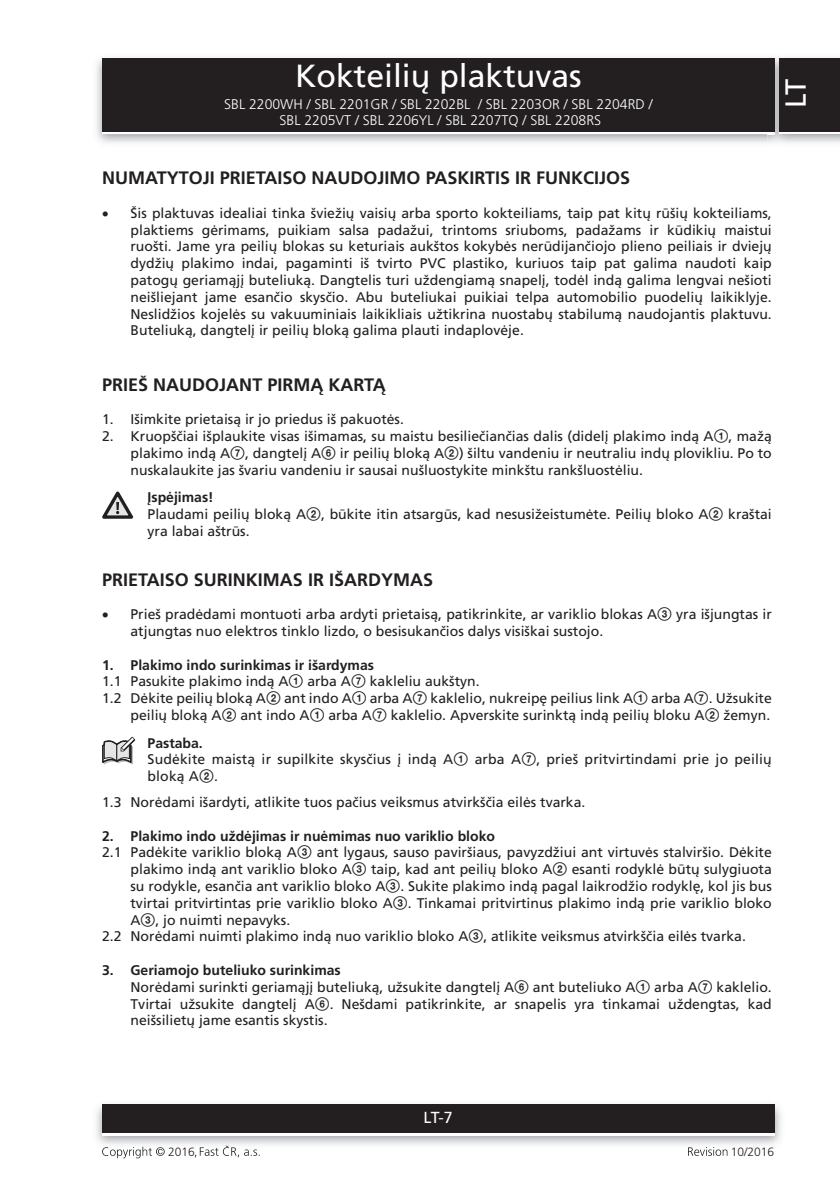
<style>
.page{position:relative;width:840px;height:1191px;background:#fff}
.page>*{position:absolute;margin:0;border:0;box-sizing:border-box;transform-origin:0 0}
.t1{font:32px "Frutiger CE";color:#fff}
.t2{font:29px "Frutiger CE";color:#fff}
.Frutiger_Bold_9{font:700 18px "Frutiger CE";color:#231f20}
.t3{font:16px "Frutiger CE";color:#fff}
.odrazka_5mm{font:14px/16.8px "Frutiger CE";color:#231f20;text-align:justify}
.text_7{font:14px/16.8px "Frutiger CE";color:#231f20}
.odrazka_5mm-2{font:700 14px "Frutiger CE";color:#231f20}
.t4{font:300 14px/16px "Frutiger CE";color:#fff;text-align:center}
.Normální{font:700 14px "Frutiger CE";color:#231f20}
.Frutiger_Roman_7{font:700 14px "Frutiger CE";color:#231f20}
.t5{font:300 12px "Frutiger CE";color:#231f20}
.s1{font-family:"Zz 3"}
</style>
<div class="page">
<div style="left:102px;top:61px;width:672px;height:73px;background:linear-gradient(to right,#231f20,#231f20)"></div>
<div style="left:102px;top:58px;width:672px;height:73px;background:#231f20"></div>
<img style="left:96px;top:1104px;width:685px;height:41px">
<div style="left:102px;top:1107px;width:672px;height:28px;background:linear-gradient(to right,#fff,#fff)"></div>
<div style="left:102px;top:1104px;width:672px;height:28px;background:#231f20"></div>
<img style="left:767px;top:55px;width:18px;height:90px">
<svg style="left:767px;top:131px;width:7px;height:3px"></svg>
<img style="left:767px;top:58px;width:7px;height:3px">
<img style="left:767px;top:61px;width:7px;height:70px">
<div style="left:778px;top:61px;width:61px;height:73px;background:linear-gradient(to right,#231f20,#231f20)"></div>
<div style="left:778px;top:58px;width:61px;height:73px;background:#231f20"></div>
<svg style="left:102px;top:1146px;width:63px;height:12px"></svg>
<svg style="left:195px;top:1145px;width:64px;height:12px"></svg>
<svg style="left:688px;top:1147px;width:39px;height:8px"></svg>
<svg style="left:102px;top:491px;width:31px;height:28px"></svg>
<svg style="left:102px;top:737px;width:33px;height:27px"></svg>
<h1 class="t1" style="left:295px;top:58px;width:288px">Kokteilių plaktuvas</h1>
<p class="t4" style="left:224px;top:96px;width:429px">SBL 2200WH / SBL 2201GR / SBL 2202BL / SBL 2203OR / SBL 2204RD /<br>SBL 2205VT / SBL 2206YL / SBL 2207TQ / SBL 2208RS</p>
<h2 class="t2" style="left:778px;top:108px;width:31px;rotate:-90deg">LT</h2>
<p class="Frutiger_Bold_9" style="left:102px;top:168px;width:529px">NUMATYTOJI PRIETAISO NAUDOJIMO PASKIRTIS IR FUNKCIJOS</p>
<p class="odrazka_5mm" style="left:130px;top:204px;width:642px;text-indent:-28px">• Šis plaktuvas idealiai tinka šviežių vaisių arba sporto kokteiliams, taip pat kitų rūšių kokteiliams, plaktiems gėrimams, puikiam salsa padažui, trintoms sriuboms, padažams ir kūdikių maistui ruošti. Jame yra peilių blokas su keturiais aukštos kokybės nerūdijančiojo plieno peiliais ir dviejų dydžių plakimo indai, pagaminti iš tvirto PVC plastiko, kuriuos taip pat galima naudoti kaip patogų geriamąjį buteliuką. Dangtelis turi uždengiamą snapelį, todėl indą galima lengvai nešioti neišliejant jame esančio skysčio. Abu buteliukai puikiai telpa automobilio puodelių laikiklyje.<br>Neslidžios kojelės su vakuuminiais laikikliais užtikrina nuostabų stabilumą naudojantis plaktuvu.<br>Buteliuką, dangtelį ir peilių bloką galima plauti indaplovėje.</p>
<p class="Frutiger_Bold_9" style="left:102px;top:374px;width:285px">PRIEŠ NAUDOJANT PIRMĄ KARTĄ</p>
<p class="odrazka_5mm" style="left:102px;top:411px;width:303px">1. Išimkite prietaisą ir jo priedus iš pakuotės.</p>
<p class="odrazka_5mm" style="left:130px;top:428px;width:642px;text-indent:-28px">2. Kruopščiai išplaukite visas išimamas, su maistu besiliečiančias dalis (didelį plakimo indą A<span class="s1">1</span>, mažą plakimo indą A<span class="s1">7</span>, dangtelį A<span class="s1">6</span> ir peilių bloką A<span class="s1">2</span>) šiltu vandeniu ir neutraliu indų plovikliu. Po to nuskalaukite jas švariu vandeniu ir sausai nušluostykite minkštu rankšluostėliu.</p>
<p class="Normální" style="left:147px;top:489px;width:68px">Įspėjimas!</p>
<p class="text_7" style="left:147px;top:506px;width:625px">Plaudami peilių bloką A<span class="s1">2</span>, būkite itin atsargūs, kad nesusižeistumėte. Peilių bloko A<span class="s1">2</span> kraštai yra labai aštrūs.</p>
<p class="Frutiger_Bold_9" style="left:102px;top:569px;width:332px">PRIETAISO SURINKIMAS IR IŠARDYMAS</p>
<p class="odrazka_5mm" style="left:130px;top:606px;width:642px;text-indent:-28px">• Prieš pradėdami montuoti arba ardyti prietaisą, patikrinkite, ar variklio blokas A<span class="s1">3</span> yra išjungtas ir atjungtas nuo elektros tinklo lizdo, o besisukančios dalys visiškai sustojo.</p>
<p class="odrazka_5mm-2" style="left:102px;top:656px;width:273px">1. Plakimo indo surinkimas ir išardymas</p>
<p class="odrazka_5mm" style="left:102px;top:673px;width:379px">1.1 Pasukite plakimo indą A<span class="s1">1</span> arba A<span class="s1">7</span> kakleliu aukštyn.</p>
<p class="odrazka_5mm" style="left:102px;top:690px;width:670px;text-align:right">1.2 Dėkite peilių bloką A<span class="s1">2</span> ant indo A<span class="s1">1</span> arba A<span class="s1">7</span> kaklelio, nukreipę peilius link A<span class="s1">1</span> arba A<span class="s1">7</span>. Užsukite peilių bloką A<span class="s1">2</span> ant indo A<span class="s1">1</span> arba A<span class="s1">7</span> kaklelio. Apverskite surinktą indą peilių bloku A<span class="s1">2</span> žemyn.</p>
<p class="Frutiger_Roman_7" style="left:147px;top:735px;width:57px">Pastaba.</p>
<p class="text_7" style="left:147px;top:751px;width:625px">Sudėkite maistą ir supilkite skysčius į indą A<span class="s1">1</span> arba A<span class="s1">7</span>, prieš pritvirtindami prie jo peilių bloką A<span class="s1">2</span>.</p>
<p class="odrazka_5mm" style="left:102px;top:793px;width:484px">1.3 Norėdami išardyti, atlikite tuos pačius veiksmus atvirkščia eilės tvarka.</p>
<p class="odrazka_5mm-2" style="left:102px;top:827px;width:394px">2. Plakimo indo uždėjimas ir nuėmimas nuo variklio bloko</p>
<p class="odrazka_5mm" style="left:130px;top:844px;width:642px;text-indent:-28px">2.1 Padėkite variklio bloką A<span class="s1">3</span> ant lygaus, sauso paviršiaus, pavyzdžiui ant virtuvės stalviršio. Dėkite plakimo indą ant variklio bloko A<span class="s1">3</span> taip, kad ant peilių bloko A<span class="s1">2</span> esanti rodyklė būtų sulygiuota su rodykle, esančia ant variklio bloko A<span class="s1">3</span>. Sukite plakimo indą pagal laikrodžio rodyklę, kol jis bus tvirtai pritvirtintas prie variklio bloko A<span class="s1">3</span>. Tinkamai pritvirtinus plakimo indą prie variklio bloko A<span class="s1">3</span>, jo nuimti nepavyks.</p>
<p class="odrazka_5mm" style="left:102px;top:928px;width:645px">2.2 Norėdami nuimti plakimo indą nuo variklio bloko A<span class="s1">3</span>, atlikite veiksmus atvirkščia eilės tvarka.</p>
<p class="odrazka_5mm-2" style="left:102px;top:962px;width:240px">3. Geriamojo buteliuko surinkimas</p>
<p class="odrazka_5mm" style="left:130px;top:978px;width:642px">Norėdami surinkti geriamąjį buteliuką, užsukite dangtelį A<span class="s1">6</span> ant buteliuko A<span class="s1">1</span> arba A<span class="s1">7</span> kaklelio.<br>Tvirtai užsukite dangtelį A<span class="s1">6</span>. Nešdami patikrinkite, ar snapelis yra tinkamai uždengtas, kad neišsilietų jame esantis skystis.</p>
<p class="t3" style="left:423px;top:1108px;width:31px">LT-7</p>
<p class="t5" style="left:168px;top:1144px;width:28px">2016</p>
<p class="t5" style="left:730px;top:1144px;width:45px">10/2016</p>
</div>
